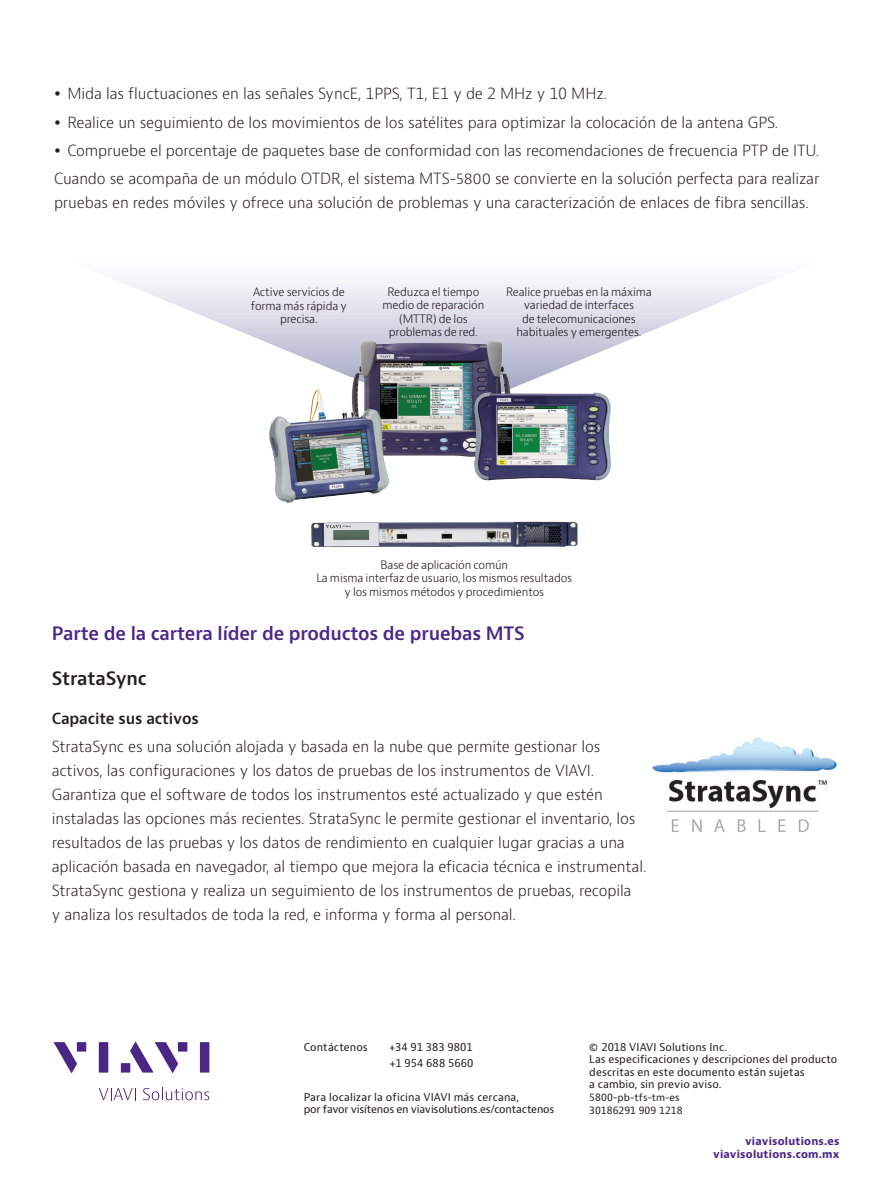
<style>
.page{position:relative;width:893px;height:1191px;background:#fff}
.page>*{position:absolute;margin:0;border:0;box-sizing:border-box;transform-origin:0 0}
.H2_Heading_Purple_12{font:600 18px "Bernino Sans";letter-spacing:-.01em;color:#4a2785}
.H2_Heading_Black_12{font:600 18px "Bernino Sans";letter-spacing:-.01em;color:#231f20}
.P_10_16{font:300 15px/24px "Bernino Sans";letter-spacing:-.01em;color:#231f20}
.H3_Heading_Level_3{font:600 15px "Bernino Sans";letter-spacing:-.01em;color:#231f20}
.t1{font:300 11.25px/13.5px "Bernino Sans";letter-spacing:-.01em;color:#110a0c;text-align:center}
.t2{font:10.5px/12.6px "Bernino Sans";letter-spacing:.005em;color:#231f20}
.t3{font:10.5px/12.6px "Bernino Sans";letter-spacing:-.015em;color:#231f20}
.t4{font:700 10.5px/12.6px "Bernino Sans";letter-spacing:.02em;color:#4a2785;text-align:right}
.t5{font:9.75px/12.6px "Bernino Sans";letter-spacing:.005em;color:#231f20}
</style>
<div class="page">
<svg style="left:54px;top:1042px;width:23px;height:31px"></svg>
<div style="left:77px;top:1042px;width:9px;height:9px;background:#4a2785"></div>
<div style="left:99px;top:1042px;width:9px;height:30px;background:#4a2785"></div>
<div style="left:178px;top:1042px;width:9px;height:9px;background:#4a2785"></div>
<div style="left:200px;top:1042px;width:9px;height:30px;background:#4a2785"></div>
<svg style="left:130px;top:1041px;width:48px;height:32px"></svg>
<div style="left:121px;top:1063px;width:9px;height:9px;background:#4a2785"></div>
<svg style="left:99px;top:1088px;width:37px;height:12px"></svg>
<svg style="left:143px;top:1087px;width:66px;height:13px"></svg>
<svg style="left:120px;top:281px;width:650px;height:50px"></svg>
<img style="left:238px;top:326px;width:412px;height:177px">
<img style="left:311px;top:521px;width:267px;height:26px">
<img style="left:653px;top:738px;width:184px;height:94px">
<p class="P_10_16" style="left:68px;top:82px;width:541px">Mida las fluctuaciones en las señales SyncE, 1PPS, T1, E1 y de 2 MHz y 10 MHz.</p>
<p class="P_10_16" style="left:68px;top:110px;width:712px">Realice un seguimiento de los movimientos de los satélites para optimizar la colocación de la antena GPS.</p>
<p class="P_10_16" style="left:68px;top:139px;width:753px">Compruebe el porcentaje de paquetes base de conformidad con las recomendaciones de frecuencia PTP de ITU.</p>
<p class="P_10_16" style="left:54px;top:167px;width:767px">Cuando se acompaña de un módulo OTDR, el sistema MTS-5800 se convierte en la solución perfecta para realizar pruebas en redes móviles y ofrece una solución de problemas y una caracterización de enlaces de fibra sencillas.</p>
<p class="t1" style="left:251px;top:285px;width:97px">Active servicios de forma más rápida y precisa.</p>
<p class="t1" style="left:382px;top:285px;width:103px">Reduzca el tiempo medio de reparación (MTTR) de los problemas de red.</p>
<p class="t1" style="left:506px;top:285px;width:147px">Realice pruebas en la máxima variedad de interfaces<br>de telecomunicaciones habituales y emergentes.</p>
<p class="t1" style="left:316px;top:558px;width:257px">Base de aplicación común<br>La misma interfaz de usuario, los mismos resultados y los mismos métodos y procedimientos</p>
<p class="H2_Heading_Purple_12" style="left:52px;top:621px;width:475px">Parte de la cartera líder de productos de pruebas MTS</p>
<p class="H2_Heading_Black_12" style="left:52px;top:666px;width:96px">StrataSync</p>
<p class="H3_Heading_Level_3" style="left:52px;top:708px;width:148px">Capacite sus activos</p>
<p class="P_10_16" style="left:52px;top:734px;width:596px">StrataSync es una solución alojada y basada en la nube que permite gestionar los activos, las configuraciones y los datos de pruebas de los instrumentos de VIAVI.<br>Garantiza que el software de todos los instrumentos esté actualizado y que estén instaladas las opciones más recientes. StrataSync le permite gestionar el inventario, los resultados de las pruebas y los datos de rendimiento en cualquier lugar gracias a una aplicación basada en navegador, al tiempo que mejora la eficacia técnica e instrumental.<br>StrataSync gestiona y realiza un seguimiento de los instrumentos de pruebas, recopila<br>y analiza los resultados de toda la red, e informa y forma al personal.</p>
<p class="t2" style="left:304px;top:1040px;width:66px">Contáctenos</p>
<p class="t2" style="left:389px;top:1038px;width:86px;line-height:16.5px">+34 91 383 9801 +1 954 688 5660</p>
<p class="t3" style="left:304px;top:1090px;width:252px">Para localizar la oficina VIAVI más cercana,<br>por favor visítenos en viavisolutions.es/contactenos</p>
<p class="t2" style="left:589px;top:1040px;width:250px">© 2018 VIAVI Solutions Inc.<br>Las especificaciones y descripciones del producto descritas en este documento están sujetas<br>a cambio, sin previo aviso.</p>
<p class="t5" style="left:589px;top:1091px;width:95px">5800-pb-tfs-tm-es<br>30186291 909 1218</p>
<p class="t4" style="left:713px;top:1135px;width:128px">viavisolutions.es viavisolutions.com.mx</p>
</div>
